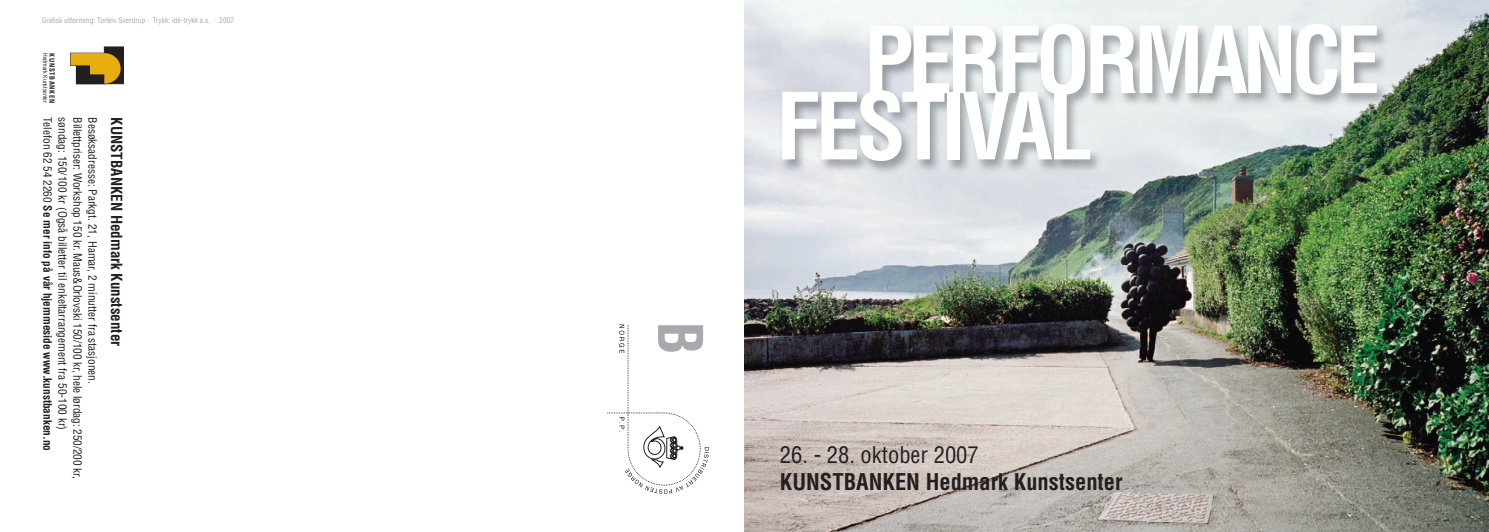
<style>
.page{position:relative;width:1489px;height:532px;background:#fff}
.page>*{position:absolute;margin:0;border:0;box-sizing:border-box;transform-origin:0 0}
.t1{font:700 condensed 90px/66.2px "Helvetica LT Std";letter-spacing:-.065em;color:#fff}
.t2{font:700 condensed 60px "Helvetica LT Std";color:#a8a9ad}
.t3{font:700 condensed 22.5px "Helvetica LT Std";color:#231f20}
.t4{font:condensed 22.5px "Helvetica LT Std";color:#231f20}
.t5{font:700 condensed 15px "Helvetica LT Std";color:#231f20}
.t6{font:condensed 11.25px "Helvetica LT Std";color:#231f20}
.t7{font:700 condensed 11.25px "Helvetica LT Std";color:#231f20}
.t8{font:condensed 7.5px "Helvetica LT Std";color:#a8a9ad}
.t9{font:700 condensed 7px "Helvetica LT Std";letter-spacing:.095em;color:#231f20}
.t10{font:condensed 6px "Helvetica LT Std";letter-spacing:-.01em;color:#231f20}
.s1{font-weight:400}
</style>
<div class="page">
<img style="left:744px;top:0;width:744px;height:531px">
<svg style="left:607px;top:324px;width:102px;height:169px"></svg>
<svg style="left:70px;top:47px;width:54px;height:37px;background:#9f833a"></svg>
<img style="left:744px;top:3px;width:704px;height:262px">
<p class="t8" style="left:42px;top:17px;width:194px">Grafisk utforming: Torleiv Sverdrup · Trykk: idé-trykk a.s. · 2007</p>
<p class="t10" style="left:48px;top:53px;width:51px;rotate:90deg">Hedmark Kunstsenter</p>
<p class="t9" style="left:55px;top:53px;width:51px;rotate:90deg">KUNSTBANKEN</p>
<p class="t7" style="left:52px;top:117px;width:335px;rotate:90deg"><span class="s1">Telefon 62 54 2260</span> Se mer info på vår hjemmeside www.kunstbanken.no</p>
<p class="t6" style="left:67px;top:117px;width:314px;rotate:90deg">søndag: 150/100 kr (Også billetter til enkeltarrangement fra 50-100 kr)</p>
<p class="t6" style="left:82px;top:117px;width:362px;rotate:90deg">Billettpriser: Workshop 150 kr. Maus&amp;Orlovski 150/100 kr, hele lørdag: 250/200 kr,</p>
<p class="t6" style="left:97px;top:117px;width:267px;rotate:90deg">Besøksadresse: Parkgt. 21, Hamar, 2 minutter fra stasjonen.</p>
<h3 class="t5" style="left:122px;top:117px;width:230px;rotate:90deg">KUNSTBANKEN Hedmark Kunstsenter</h3>
<h2 class="t2" style="left:703px;top:321px;width:35px;rotate:90deg">B</h2>
<h1 class="t1" style="left:775px;top:35px;width:606px;text-indent:88px">PERFORMANCE<br>FESTIVAL</h1>
<h3 class="t4" style="left:780px;top:446px;width:200px">26. - 28. oktober 2007</h3>
<h3 class="t3" style="left:780px;top:473px;width:344px">KUNSTBANKEN Hedmark Kunstsenter</h3>
</div>
